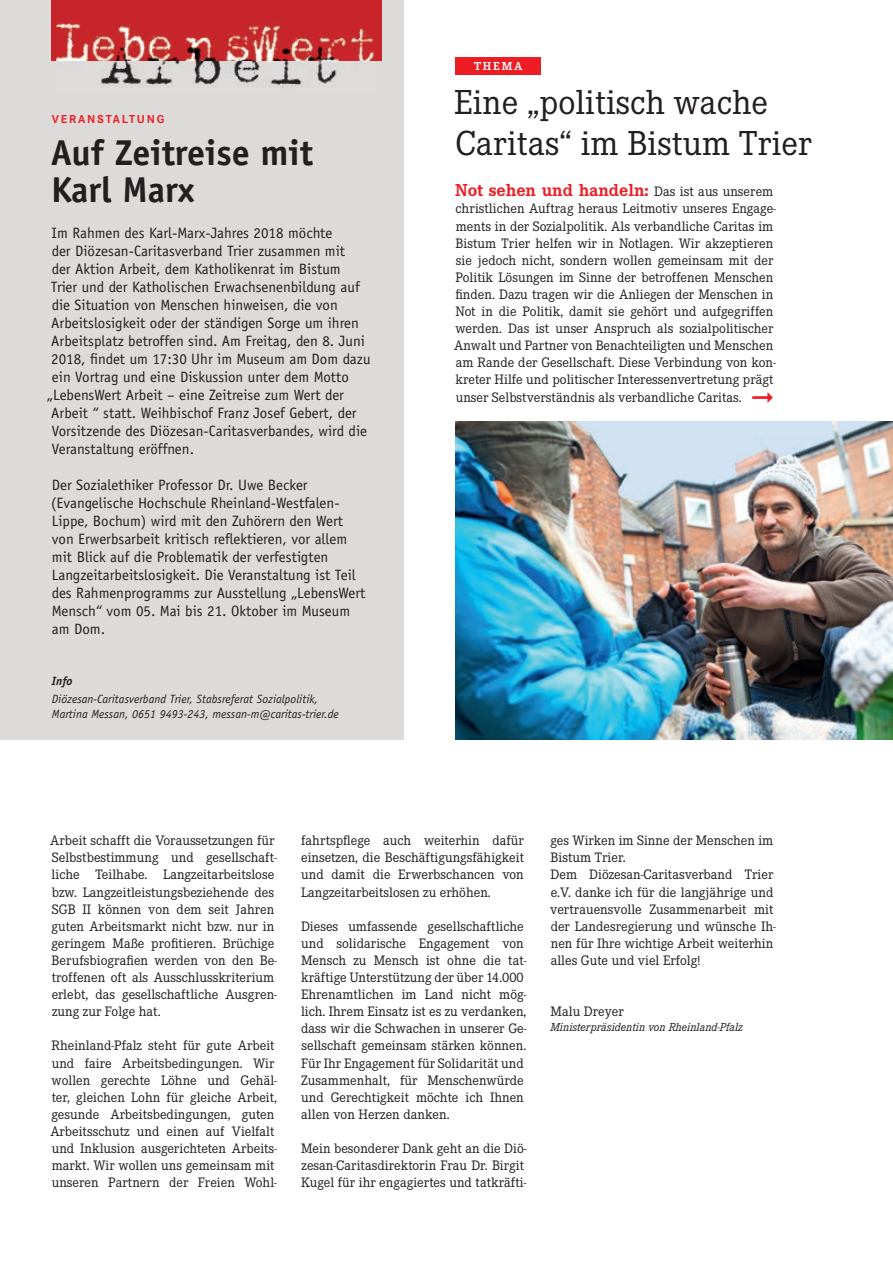
<style>
.page{position:relative;width:893px;height:1263px;background:#fff}
.page>*{position:absolute;margin:0;border:0;box-sizing:border-box;transform-origin:0 0}
.t1{font:36px/40.5px "Corporate E";color:#231f20}
.t2{font:700 36px/37.5px "Officina Sans";color:#231f20}
.t3{font:700 18px "Corporate E";color:#ee1d23}
.t4{font:15px/18px "Officina Sans";color:#231f20}
.t5{font:14.25px/17.1px "Corporate E";color:#231f20}
.t6{font:italic 12px/14.4px "Officina Sans";color:#231f20}
.t7{font:italic 12px "Corporate E";color:#231f20}
.t8{font:700 12px "Corporate S";letter-spacing:.15em;color:#ee1d23}
.t9{font:700 12px "Corporate E";letter-spacing:.15em;color:#fff}
.t10{font:italic 700 12px "Officina Sans";color:#231f20}
.s1{font-weight:400;font-size:14.25px;color:#231f20}
</style>
<div class="page">
<div style="left:0;top:0;width:404px;height:740px;background:#dddbda"></div>
<div style="left:51px;top:0;width:330px;height:61px;background:#c8242b"></div>
<img style="left:57px;top:23px;width:318px;height:65px">
<div style="left:55px;top:28px;width:6px;height:28px;background:#c8242b"></div>
<img style="left:455px;top:421px;width:438px;height:319px">
<div style="left:456px;top:57px;width:85px;height:17px;background:#ee1d23"></div>
<p class="t8" style="left:52px;top:112px;width:114px">VERANSTALTUNG</p>
<h1 class="t2" style="left:51px;top:133px;width:264px">Auf Zeitreise mit<br>Karl Marx</h1>
<p class="t4" style="left:52px;top:224px;width:282px">Im Rahmen des Karl-Marx-Jahres 2018 möchte</p>
<p class="t4" style="left:52px;top:242px;width:295px">der Diözesan-Caritasverband Trier zusammen mit</p>
<p class="t4" style="left:52px;top:260px;width:290px">der Aktion Arbeit, dem Katholikenrat im Bistum</p>
<p class="t4" style="left:51px;top:278px;width:310px">Trier und der Katholischen Erwachsenenbildung auf</p>
<p class="t4" style="left:52px;top:296px;width:287px">die Situation von Menschen hinweisen, die von</p>
<p class="t4" style="left:51px;top:314px;width:309px">Arbeitslosigkeit oder der ständigen Sorge um ihren</p>
<p class="t4" style="left:51px;top:332px;width:315px">Arbeitsplatz betroffen sind. Am Freitag, den 8. Juni</p>
<p class="t4" style="left:51px;top:350px;width:321px">2018, findet um 17:30 Uhr im Museum am Dom dazu</p>
<p class="t4" style="left:52px;top:368px;width:299px">ein Vortrag und eine Diskussion unter dem Motto</p>
<p class="t4" style="left:47px;top:386px;width:299px">„LebensWert Arbeit – eine Zeitreise zum Wert der</p>
<p class="t4" style="left:51px;top:404px;width:307px">Arbeit “ statt. Weihbischof Franz Josef Gebert, der</p>
<p class="t4" style="left:52px;top:422px;width:317px">Vorsitzende des Diözesan-Caritasverbandes, wird die</p>
<p class="t4" style="left:52px;top:440px;width:144px">Veranstaltung eröffnen.</p>
<p class="t4" style="left:51px;top:476px;width:316px">Der Sozialethiker Professor Dr. Uwe Becker (Evangelische Hochschule Rheinland-Westfalen-Lippe, Bochum) wird mit den Zuhörern den Wert von Erwerbsarbeit kritisch reflektieren, vor allem mit Blick auf die Problematik der verfestigten Langzeitarbeitslosigkeit. Die Veranstaltung ist Teil des Rahmenprogramms zur Ausstellung „LebensWert Mensch“ vom 05. Mai bis 21. Oktober im Museum am Dom.</p>
<p class="t10" style="left:52px;top:673px;width:22px">Info</p>
<p class="t6" style="left:52px;top:692px;width:288px">Diözesan-Caritasverband Trier, Stabsreferat Sozialpolitik,<br>Martina Messan, 0651 9493-243, messan-m@caritas-trier.de</p>
<p class="t9" style="left:474px;top:60px;width:50px">THEMA</p>
<h1 class="t1" style="left:454px;top:83px;width:359px">Eine „politisch wache<br>Caritas“ im Bistum Trier</h1>
<p class="t3" style="left:455px;top:180px;width:319px">Not sehen und handeln: <span class="s1">Das ist aus unserem</span></p>
<p class="t5" style="left:454px;top:200px;width:323px">christlichen Auftrag heraus Leitmotiv unseres Engage&shy;ments in der Sozialpolitik. Als verbandliche Caritas im Bistum Trier helfen wir in Notlagen. Wir akzeptieren sie jedoch nicht, sondern wollen gemeinsam mit der Politik Lösungen im Sinne der betroffenen Menschen finden. Dazu tragen wir die Anliegen der Menschen in Not in die Politik, damit sie gehört und aufgegriffen werden. Das ist unser Anspruch als sozialpolitischer Anwalt und Partner von Benachteiligten und Menschen am Rande der Gesellschaft. Diese Verbindung von kon&shy;kreter Hilfe und politischer Interessenvertretung prägt unser Selbstverständnis als verbandliche Caritas.</p>
<p class="t5" style="left:50px;top:832px;width:228px">Arbeit schafft die Voraussetzungen für Selbstbestimmung und gesellschaft&shy;liche Teilhabe. Langzeitarbeitslose bzw. Langzeitleistungsbeziehende des SGB II können von dem seit Jahren guten Arbeitsmarkt nicht bzw. nur in geringem Maße profitieren. Brüchige Berufsbiografien werden von den Be&shy;troffenen oft als Ausschlusskriterium erlebt, das gesellschaftliche Ausgren&shy;zung zur Folge hat.</p>
<p class="t5" style="left:50px;top:1037px;width:228px">Rheinland-Pfalz steht für gute Arbeit und faire Arbeitsbedingungen. Wir wollen gerechte Löhne und Gehäl&shy;ter, gleichen Lohn für gleiche Arbeit, gesunde Arbeitsbedingungen, guten Arbeitsschutz und einen auf Vielfalt und Inklusion ausgerichteten Arbeits&shy;markt. Wir wollen uns gemeinsam mit unseren Partnern der Freien Wohl-</p>
<p class="t5" style="left:301px;top:832px;width:225px;text-align:justify">fahrtspflege auch weiterhin dafür einsetzen, die Beschäftigungsfähigkeit und damit die Erwerbschancen von Langzeitarbeitslosen zu erhöhen.</p>
<p class="t5" style="left:301px;top:918px;width:227px">Dieses umfassende gesellschaftliche und solidarische Engagement von Mensch zu Mensch ist ohne die tat&shy;kräftige Unterstützung der über 14.000<br>Ehrenamtlichen im Land nicht mög&shy;lich. Ihrem Einsatz ist es zu verdanken, dass wir die Schwachen in unserer Ge&shy;sellschaft gemeinsam stärken können.<br>Für Ihr Engagement für Solidarität und Zusammenhalt, für Menschenwürde und Gerechtigkeit möchte ich Ihnen allen von Herzen danken.</p>
<p class="t5" style="left:301px;top:1140px;width:227px">Mein besonderer Dank geht an die Diö&shy;zesan-Caritasdirektorin Frau Dr. Birgit<br>Kugel für ihr engagiertes und tatkräfti-</p>
<p class="t5" style="left:550px;top:832px;width:227px">ges Wirken im Sinne der Menschen im<br>Bistum Trier.<br>Dem Diözesan-Caritasverband Trier e.V. danke ich für die langjährige und vertrauensvolle Zusammenarbeit mit der Landesregierung und wünsche Ih&shy;nen für Ihre wichtige Arbeit weiterhin alles Gute und viel Erfolg!</p>
<p class="t5" style="left:551px;top:1003px;width:75px">Malu Dreyer</p>
<p class="t7" style="left:550px;top:1020px;width:194px">Ministerpräsidentin von Rheinland-Pfalz</p>
</div>
